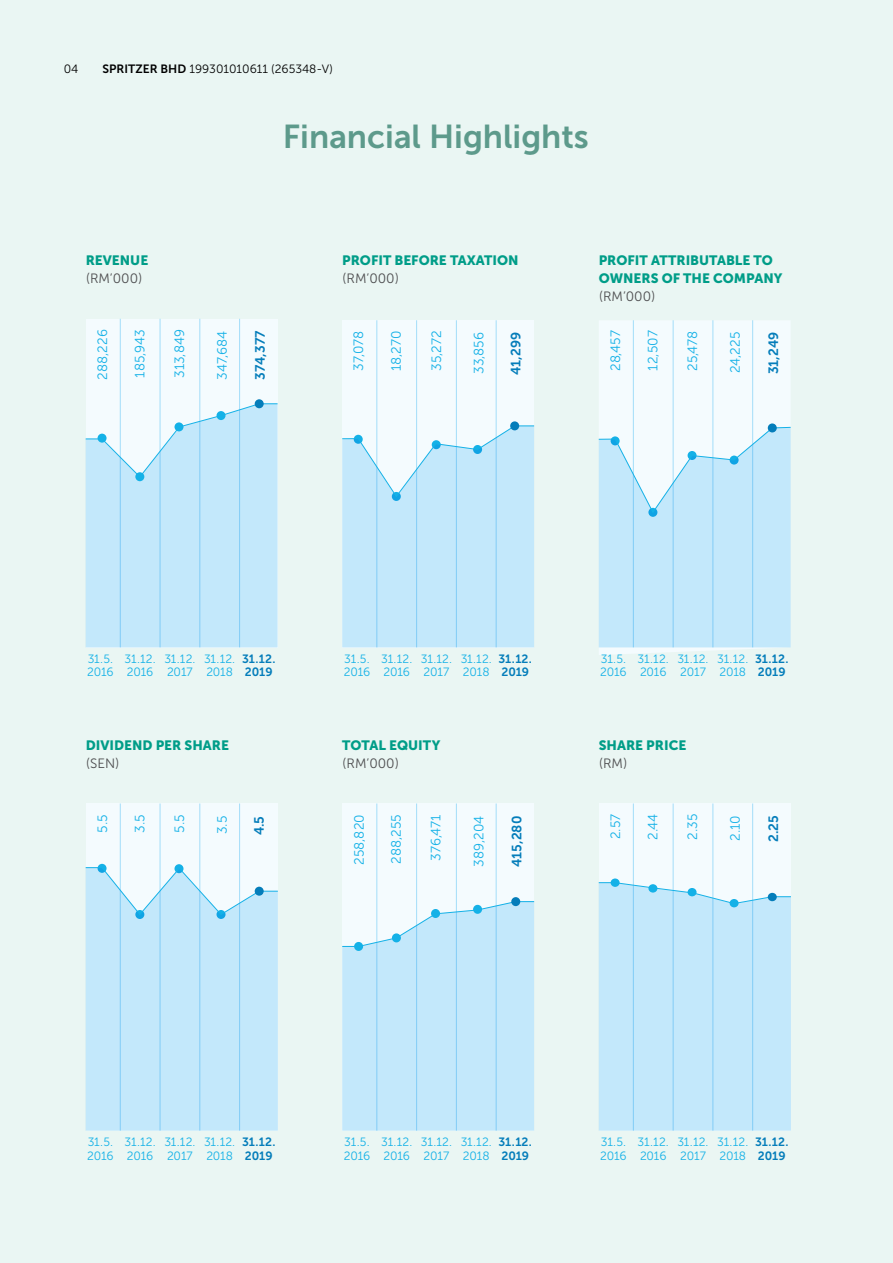
<style>
.page{position:relative;width:893px;height:1263px;background:#eaf6f3}
.page>*{position:absolute;margin:0;border:0;box-sizing:border-box;transform-origin:0 0}
.t1{font:33px "Museo Sans 700";color:#5d9a8b}
.t2{font:13.5px "Museo Sans 300";color:#14b1e7}
.t3{font:13.5px/18px "Museo Sans 900";color:#009d88}
.t4{font:13.5px "Museo Sans 300";color:#4d4d4f}
.t5{font:13.5px "Museo Sans 700";color:#047dba}
.t6{font:12px/13.5px "Museo Sans 300";letter-spacing:-.015em;color:#14b1e7}
.t7{font:12px/13.5px "Museo Sans 700";letter-spacing:-.005em;color:#047dba}
.t8{font:12px "Museo Sans 300";color:#000}
.s1{font-family:"Museo Sans 700"}
</style>
<div class="page">
<div style="left:86px;top:319px;width:192px;height:328px;background:#f4fbfe"></div>
<div style="left:86px;top:478px;width:192px;height:169px;background:#c3e8fb"></div>
<hr style="left:120px;top:319px;width:1px;height:328px;background:#abe1fa">
<hr style="left:160px;top:319px;width:1px;height:328px;background:#abe1fa">
<hr style="left:239px;top:319px;width:1px;height:328px;background:#abe1fa">
<hr style="left:199px;top:319px;width:1px;height:328px;background:#abe1fa">
<div style="left:135px;top:472px;width:9px;height:9px;background:#14b1e7;border-radius:50%"></div>
<svg style="left:85px;top:403px;width:193px;height:75px"></svg>
<div style="left:255px;top:399px;width:9px;height:9px;background:#047dba;border-radius:50%"></div>
<div style="left:86px;top:803px;width:192px;height:328px;background:#f4fbfe"></div>
<hr style="left:120px;top:803px;width:1px;height:328px;background:#abe1fa">
<hr style="left:160px;top:803px;width:1px;height:328px;background:#abe1fa">
<hr style="left:239px;top:803px;width:1px;height:328px;background:#abe1fa">
<hr style="left:199px;top:803px;width:1px;height:328px;background:#abe1fa">
<svg style="left:174px;top:864px;width:9px;height:9px"></svg>
<div style="left:98px;top:864px;width:9px;height:9px;background:#14b1e7;border-radius:50%"></div>
<div style="left:86px;top:916px;width:192px;height:215px;background:#c3e8fb"></div>
<svg style="left:85px;top:867px;width:193px;height:49px"></svg>
<div style="left:255px;top:887px;width:9px;height:9px;background:#047dba;border-radius:50%"></div>
<div style="left:342px;top:803px;width:192px;height:328px;background:#f4fbfe"></div>
<hr style="left:376px;top:803px;width:1px;height:328px;background:#abe1fa">
<hr style="left:416px;top:803px;width:1px;height:328px;background:#abe1fa">
<hr style="left:496px;top:803px;width:1px;height:328px;background:#abe1fa">
<hr style="left:456px;top:803px;width:1px;height:328px;background:#abe1fa">
<svg style="left:342px;top:901px;width:193px;height:230px;background:#c4e8fa"></svg>
<div style="left:511px;top:897px;width:9px;height:9px;background:#047dba;border-radius:50%"></div>
<div style="left:599px;top:803px;width:192px;height:328px;background:#f4fbfe"></div>
<hr style="left:633px;top:803px;width:1px;height:328px;background:#abe1fa">
<hr style="left:673px;top:803px;width:1px;height:328px;background:#abe1fa">
<hr style="left:752px;top:803px;width:1px;height:328px;background:#abe1fa">
<hr style="left:712px;top:803px;width:1px;height:328px;background:#abe1fa">
<div style="left:599px;top:904px;width:192px;height:227px;background:#c3e8fb"></div>
<svg style="left:598px;top:882px;width:193px;height:22px"></svg>
<div style="left:768px;top:893px;width:9px;height:8px;background:#047dba;border-radius:50%"></div>
<div style="left:730px;top:899px;width:9px;height:8px;background:#14b1e7;border-radius:50%"></div>
<div style="left:688px;top:888px;width:9px;height:8px;background:#14b1e7;border-radius:50%"></div>
<div style="left:648px;top:884px;width:9px;height:8px;background:#14b1e7;border-radius:50%"></div>
<div style="left:611px;top:878px;width:9px;height:9px;background:#14b1e7;border-radius:50%"></div>
<div style="left:342px;top:320px;width:192px;height:327px;background:#f4fbfe"></div>
<hr style="left:376px;top:320px;width:1px;height:327px;background:#abe1fa">
<hr style="left:416px;top:320px;width:1px;height:327px;background:#abe1fa">
<hr style="left:496px;top:320px;width:1px;height:327px;background:#abe1fa">
<hr style="left:456px;top:320px;width:1px;height:327px;background:#abe1fa">
<svg style="left:342px;top:425px;width:193px;height:222px;background:#c5e8fa"></svg>
<div style="left:510px;top:421px;width:9px;height:9px;background:#047dba;border-radius:50%"></div>
<div style="left:599px;top:320px;width:192px;height:335px;background:#f4fbfe"></div>
<hr style="left:633px;top:320px;width:1px;height:327px;background:#abe1fa">
<hr style="left:673px;top:320px;width:1px;height:327px;background:#abe1fa">
<hr style="left:752px;top:320px;width:1px;height:327px;background:#abe1fa">
<hr style="left:712px;top:320px;width:1px;height:327px;background:#abe1fa">
<svg style="left:598px;top:427px;width:193px;height:220px;background:#c6e9fa"></svg>
<div style="left:768px;top:423px;width:9px;height:9px;background:#047dba;border-radius:50%"></div>
<p class="t8" style="left:64px;top:62px;width:16px">04</p>
<p class="t8" style="left:103px;top:62px;width:232px"><span class="s1">SPRITZER BHD</span> 199301010611 (265348-V)</p>
<h1 class="t1" style="left:283px;top:118px;width:308px">Financial Highlights</h1>
<p class="t3" style="left:86px;top:251px;width:62px">REVEN UE</p>
<p class="t4" style="left:86px;top:271px;width:58px">(RM’000)</p>
<p class="t2" style="left:95px;top:379px;width:52px;rotate:-90deg">288,226</p>
<p class="t2" style="left:132px;top:378px;width:50px;rotate:-90deg">185,943</p>
<p class="t2" style="left:172px;top:378px;width:50px;rotate:-90deg">313,849</p>
<p class="t5" style="left:253px;top:380px;width:51px;rotate:-90deg">374,377</p>
<p class="t2" style="left:215px;top:380px;width:50px;rotate:-90deg">347,684</p>
<p class="t3" style="left:342px;top:251px;width:18px">PROFIT</p>
<p class="t3" style="left:394px;top:251px;width:19px">BEFORE</p>
<p class="t3" style="left:450px;top:251px;width:70px">TAXATION</p>
<p class="t4" style="left:342px;top:271px;width:58px">(RM’000)</p>
<p class="t2" style="left:351px;top:371px;width:42px;rotate:-90deg">37,078</p>
<p class="t2" style="left:389px;top:371px;width:42px;rotate:-90deg">18,270</p>
<p class="t2" style="left:429px;top:371px;width:42px;rotate:-90deg">35,272</p>
<p class="t2" style="left:471px;top:374px;width:43px;rotate:-90deg">33,856</p>
<p class="t5" style="left:508px;top:375px;width:45px;rotate:-90deg">41,299</p>
<p class="t3" style="left:599px;top:251px;width:185px">PROFIT ATTRIBUTABLE TO<br>OWNERS OF THE COMPANY</p>
<p class="t4" style="left:599px;top:289px;width:58px">(RM’000)</p>
<p class="t2" style="left:608px;top:371px;width:42px;rotate:-90deg">28,457</p>
<p class="t2" style="left:645px;top:371px;width:42px;rotate:-90deg">12,507</p>
<p class="t2" style="left:685px;top:371px;width:42px;rotate:-90deg">25,478</p>
<p class="t2" style="left:728px;top:373px;width:43px;rotate:-90deg">24,225</p>
<p class="t5" style="left:766px;top:374px;width:44px;rotate:-90deg">31,249</p>
<p class="t6" style="left:87px;top:652px;width:28px">31.5.<br>2016</p>
<p class="t7" style="left:242px;top:652px;width:35px">31.12.<br>2019</p>
<p class="t6" style="left:125px;top:652px;width:33px">31.12.<br>2016</p>
<p class="t6" style="left:164px;top:652px;width:33px">31.12.<br>2017</p>
<p class="t6" style="left:204px;top:652px;width:33px">31.12.<br>2018</p>
<p class="t6" style="left:344px;top:652px;width:28px">31.5.<br>2016</p>
<p class="t7" style="left:499px;top:652px;width:35px">31.12.<br>2019</p>
<p class="t6" style="left:381px;top:652px;width:33px">31.12.<br>2016</p>
<p class="t6" style="left:421px;top:652px;width:33px">31.12.<br>2017</p>
<p class="t6" style="left:461px;top:652px;width:33px">31.12.<br>2018</p>
<p class="t6" style="left:600px;top:652px;width:28px">31.5.<br>2016</p>
<p class="t7" style="left:755px;top:652px;width:35px">31.12.<br>2019</p>
<p class="t6" style="left:638px;top:652px;width:33px">31.12.<br>2016</p>
<p class="t6" style="left:677px;top:652px;width:33px">31.12.<br>2017</p>
<p class="t6" style="left:717px;top:652px;width:33px">31.12.<br>2018</p>
<p class="t3" style="left:86px;top:737px;width:34px">DIVIDEND</p>
<p class="t3" style="left:156px;top:737px;width:39px">PER SHARE</p>
<p class="t4" style="left:86px;top:756px;width:35px">(SEN)</p>
<p class="t3" style="left:342px;top:737px;width:11px">TOTA</p>
<p class="t3" style="left:378px;top:737px;width:63px">L EQUITY</p>
<p class="t4" style="left:342px;top:756px;width:58px">(RM’000)</p>
<p class="t3" style="left:599px;top:737px;width:10px">SHARE</p>
<p class="t3" style="left:646px;top:737px;width:18px">PRICE</p>
<p class="t4" style="left:599px;top:756px;width:30px">(RM)</p>
<p class="t2" style="left:95px;top:832px;width:20px;rotate:-90deg">5.5</p>
<p class="t2" style="left:132px;top:832px;width:20px;rotate:-90deg">3.5</p>
<p class="t2" style="left:172px;top:832px;width:20px;rotate:-90deg">5.5</p>
<p class="t2" style="left:215px;top:834px;width:20px;rotate:-90deg">3.5</p>
<p class="t5" style="left:252px;top:835px;width:21px;rotate:-90deg">4.5</p>
<p class="t2" style="left:389px;top:864px;width:51px;rotate:-90deg">288,255</p>
<p class="t2" style="left:429px;top:861px;width:48px;rotate:-90deg">376,471</p>
<p class="t2" style="left:352px;top:865px;width:52px;rotate:-90deg">258,820</p>
<p class="t5" style="left:509px;top:867px;width:53px;rotate:-90deg">415,280</p>
<p class="t2" style="left:471px;top:866px;width:52px;rotate:-90deg">389,204</p>
<p class="t2" style="left:608px;top:839px;width:27px;rotate:-90deg">2.57</p>
<p class="t2" style="left:645px;top:840px;width:28px;rotate:-90deg">2.44</p>
<p class="t2" style="left:685px;top:840px;width:28px;rotate:-90deg">2.35</p>
<p class="t2" style="left:728px;top:841px;width:27px;rotate:-90deg">2.10</p>
<p class="t5" style="left:766px;top:842px;width:28px;rotate:-90deg">2.25</p>
<p class="t6" style="left:87px;top:1135px;width:28px">31.5.<br>2016</p>
<p class="t7" style="left:242px;top:1135px;width:35px">31.12.<br>2019</p>
<p class="t6" style="left:125px;top:1135px;width:33px">31.12.<br>2016</p>
<p class="t6" style="left:164px;top:1135px;width:33px">31.12.<br>2017</p>
<p class="t6" style="left:204px;top:1135px;width:33px">31.12.<br>2018</p>
<p class="t6" style="left:344px;top:1135px;width:28px">31.5.<br>2016</p>
<p class="t7" style="left:499px;top:1135px;width:35px">31.12.<br>2019</p>
<p class="t6" style="left:381px;top:1135px;width:33px">31.12.<br>2016</p>
<p class="t6" style="left:421px;top:1135px;width:33px">31.12.<br>2017</p>
<p class="t6" style="left:461px;top:1135px;width:33px">31.12.<br>2018</p>
<p class="t6" style="left:600px;top:1135px;width:28px">31.5.<br>2016</p>
<p class="t7" style="left:755px;top:1135px;width:35px">31.12.<br>2019</p>
<p class="t6" style="left:638px;top:1135px;width:33px">31.12.<br>2016</p>
<p class="t6" style="left:677px;top:1135px;width:33px">31.12.<br>2017</p>
<p class="t6" style="left:717px;top:1135px;width:33px">31.12.<br>2018</p>
</div>
